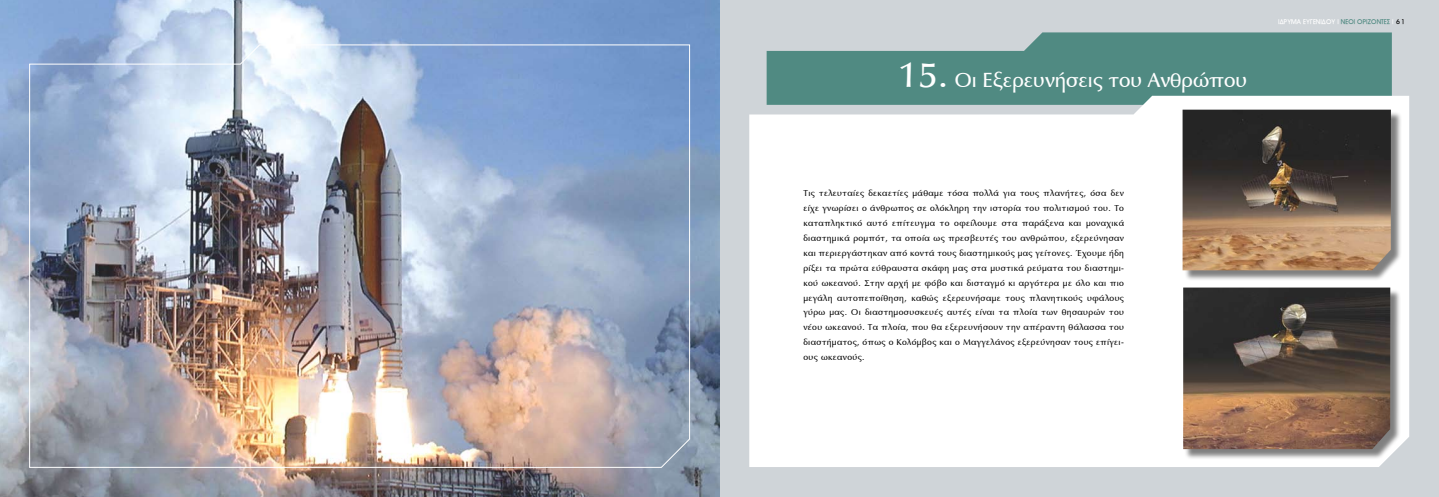
<style>
.page{position:relative;width:1439px;height:497px;background:#fff}
.page>*{position:absolute;margin:0;border:0;box-sizing:border-box;transform-origin:0 0}
.t1{font:21px "UB Optima";color:#fff}
.t2{font:8.75px/14.9px "UB Optima";letter-spacing:.045em;color:#000;text-align:justify}
.t3{font:7px "UB Front Bold";color:#fff}
.s1{font-size:36.75px}
.s2{color:#508a82}
.s3{color:#000}
</style>
<div class="page">
<div style="left:719px;top:0;width:720px;height:496px;background:#cfd4d8"></div>
<svg style="left:766px;top:32px;width:625px;height:64px;background:#61948d"></svg>
<div style="left:749px;top:96px;width:660px;height:370px;background:#fff"></div>
<img style="left:0;top:0;width:719px;height:496px">
<div style="left:1184px;top:111px;width:221px;height:174px;background:#000;opacity:.5"></div>
<img style="left:1182px;top:109px;width:209px;height:161px">
<div style="left:1184px;top:288px;width:221px;height:175px;background:#000;opacity:.5"></div>
<img style="left:1183px;top:287px;width:207px;height:161px">
<img style="left:29px;top:44px;width:661px;height:424px">
<h1 class="t1" style="left:898px;top:68px;width:350px"><span class="s1">15.</span> Οι Εξερευνήσεις του Ανθρώπου</h1>
<p class="t3" style="left:1277px;top:18px;width:129px">ΙΔΡΥΜΑ EYΓΕΝΙΔΟΥ Ι <span class="s2">ΝΕΟΙ ΟΡΙΖΟΝΤΕΣ</span> Ι <span class="s3">61</span></p>
<p class="t2" style="left:803px;top:186px;width:322px">Τις τελευταίες δεκαετίες μάθαμε τόσα πολλά για τους πλανήτες, όσα δεν είχε γνωρίσει ο άνθρωπος σε ολόκληρη την ιστορία του πολιτισμού του. Το καταπληκτικό αυτό επίτευγμα το οφείλουμε στα παράξενα και μοναχικά διαστημικά ρομπότ, τα οποία ως πρεσβευτές του ανθρώπου, εξερεύνησαν και περιεργάστηκαν από κοντά τους διαστημικούς μας γείτονες. Έχουμε ήδη ρίξει τα πρώτα εύθραυστα σκάφη μας στα μυστικά ρεύματα του διαστημι&shy;κού ωκεανού. Στην αρχή με φόβο και δισταγμό κι αργότερα με όλο και πιο μεγάλη αυτοπεποίθηση, καθώς εξερευνήσαμε τους πλανητικούς υφάλους γύρω μας. Οι διαστημοσυσκευές αυτές είναι τα πλοία των θησαυρών του νέου ωκεανού. Τα πλοία, που θα εξερευνήσουν την απέραντη θάλασσα του διαστήματος, όπως ο Κολόμβος και ο Μαγγελάνος εξερεύνησαν τους επίγει&shy;ους ωκεανούς.</p>
</div>
